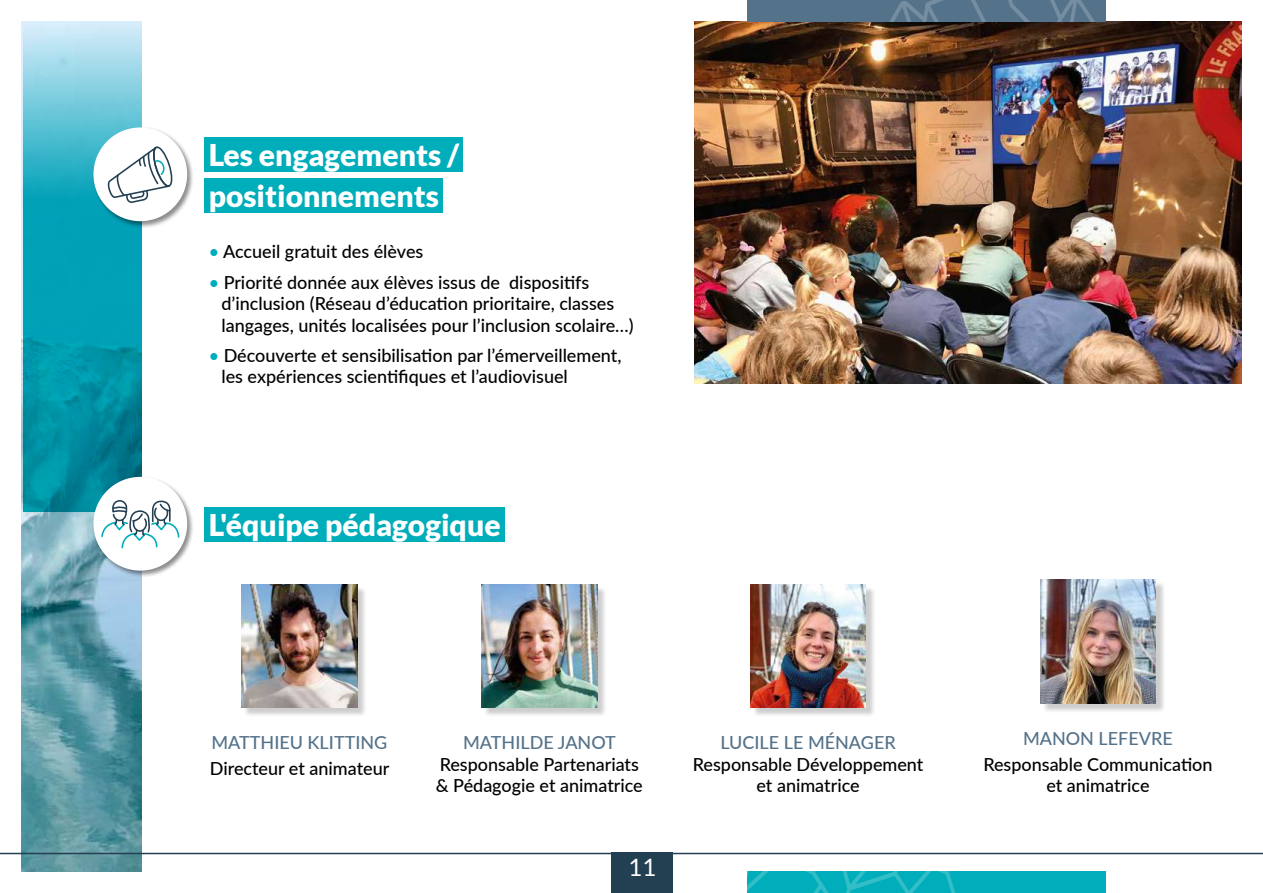
<style>
.page{position:relative;width:1263px;height:893px;background:#fff}
.page>*{position:absolute;margin:0;border:0;box-sizing:border-box;transform-origin:0 0}
.t1{font:900 30px/40.5px "Lato";color:#fff}
.t2{font:24px "Lato";color:#fff}
.t3{font:500 18px/21.6px "Lato";color:#000}
.t4{font:500 18px "Lato";color:#54728a}
.s1{color:#00adba}
</style>
<div class="page">
<img style="left:21px;top:21px;width:120px;height:851px">
<hr style="left:0;top:853px;width:1263px;height:1px;background:#233f52">
<svg style="left:23px;top:21px;width:118px;height:490px;background:#29a8bc"></svg>
<img style="left:695px;top:21px;width:547px;height:362px">
<div style="left:747px;top:0;width:359px;height:21px;background:#54728a"></div>
<svg style="left:890px;top:0;width:204px;height:21px"></svg>
<div style="left:747px;top:872px;width:359px;height:21px;background:#00adba"></div>
<svg style="left:747px;top:872px;width:208px;height:21px"></svg>
<div style="left:611px;top:853px;width:62px;height:40px;background:#233f52"></div>
<div style="left:204px;top:507px;width:301px;height:35px;background:#00adba"></div>
<div style="left:93px;top:476px;width:102px;height:102px;background:#000;opacity:.45"></div>
<div style="left:93px;top:477px;width:94px;height:94px;background:#fff;border-radius:50%"></div>
<svg style="left:101px;top:500px;width:79px;height:49px"></svg>
<div style="left:204px;top:138px;width:259px;height:34px;background:#00adba"></div>
<div style="left:204px;top:178px;width:239px;height:34px;background:#00adba"></div>
<div style="left:93px;top:127px;width:102px;height:102px;background:#000;opacity:.45"></div>
<div style="left:93px;top:127px;width:94px;height:94px;background:#fff;border-radius:50%"></div>
<svg style="left:108px;top:146px;width:65px;height:57px"></svg>
<div style="left:244px;top:586px;width:124px;height:131px;background:#000;opacity:.2"></div>
<img style="left:242px;top:584px;width:115px;height:123px">
<div style="left:484px;top:586px;width:123px;height:131px;background:#000;opacity:.2"></div>
<img style="left:481px;top:584px;width:116px;height:123px">
<div style="left:752px;top:586px;width:124px;height:131px;background:#000;opacity:.2"></div>
<img style="left:750px;top:584px;width:116px;height:123px">
<div style="left:1042px;top:582px;width:124px;height:131px;background:#000;opacity:.2"></div>
<img style="left:1040px;top:580px;width:116px;height:123px">
<h1 class="t1" style="left:209px;top:134px;width:252px">Les engagements / positionnements</h1>
<p class="t3" style="left:209px;top:240px;width:216px"><span class="s1">•</span> Accueil gratuit des élèves</p>
<p class="t3" style="left:221px;top:270px;width:414px;text-indent:-13px"><span class="s1">•</span> Priorité donnée aux élèves issus de dispositifs d’inclusion (Réseau d’éducation prioritaire, classes langages, unités localisées pour l’inclusion scolaire…)</p>
<p class="t3" style="left:221px;top:344px;width:402px;text-indent:-13px"><span class="s1">•</span> Découverte et sensibilisation par l’émerveillement, les expériences scientifiques et l’audiovisuel</p>
<h1 class="t1" style="left:209px;top:504px;width:294px">L'équipe pédagogique</h1>
<p class="t4" style="left:211px;top:729px;width:177px">MATTHIEU KLITTING</p>
<p class="t3" style="left:210px;top:757px;width:181px">Directeur et animateur</p>
<p class="t4" style="left:463px;top:729px;width:154px">MATHILDE JANOT</p>
<p class="t3" style="left:436px;top:752px;width:208px">Responsable Partenariats &amp; Pédagogie et animatrice</p>
<h2 class="t2" style="left:628px;top:854px;width:29px">11</h2>
<p class="t4" style="left:720px;top:729px;width:177px">LUCILE LE MÉNAGER</p>
<p class="t3" style="left:693px;top:752px;width:232px;text-align:center">Responsable Développement et animatrice</p>
<p class="t4" style="left:1023px;top:725px;width:151px">MANON LEFEVRE</p>
<p class="t3" style="left:983px;top:752px;width:231px;text-align:center">Responsable Communication et animatrice</p>
</div>
